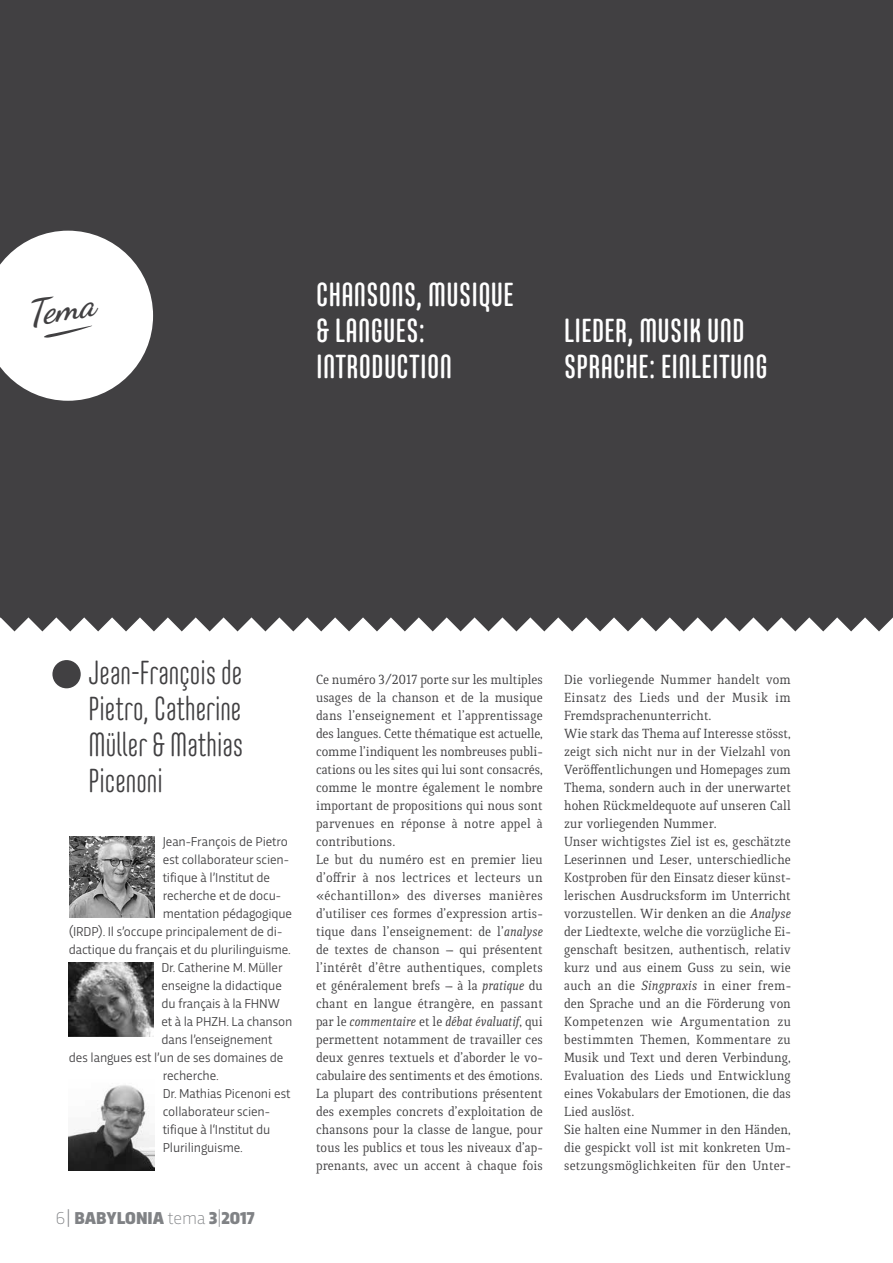
<style>
.page{position:relative;width:893px;height:1263px;background:#fff}
.page>*{position:absolute;margin:0;border:0;box-sizing:border-box;transform-origin:0 0}
.t1{font:italic 700 35.4px "Dancing Script";color:#414042}
.t2{font:500 33px/36px "Core Mellow 59 Cp";letter-spacing:.01em;color:#fff}
.t3{font:300 33px/36px "Core Mellow 39 Cp";color:#414042;text-align:justify}
.t4{font:900 18px "Trasandina";color:#808285}
.t5{font:14.25px/18px "Quiroga Serif Pro";color:#414042}
.t6{font:13.5px "Trasandina";letter-spacing:-.01em;color:#414042}
.s1{font-weight:200}
.s2{font-weight:300}
.s3{font-style:italic}
</style>
<div class="page">
<div style="left:0;top:0;width:893px;height:631px;background:#414042"></div>
<svg style="left:0;top:231px;width:153px;height:170px"></svg>
<div style="left:52px;top:660px;width:29px;height:28px;background:#414042;border-radius:50%"></div>
<img style="left:68px;top:962px;width:85px;height:74px">
<img style="left:68px;top:1085px;width:86px;height:85px">
<img style="left:69px;top:836px;width:85px;height:81px">
<h1 class="t1" style="left:23px;top:293px;width:70px;rotate:-10deg">Tema</h1>
<h2 class="t2" style="left:316px;top:275px;width:199px">CHANSONS, MUSIQUE &amp; LANGUES:<br>INTRODUCTION</h2>
<h2 class="t2" style="left:564px;top:311px;width:205px">LIEDER, MUSIK UND<br>SPRACHE: EINLEITUNG</h2>
<h2 class="t3" style="left:89px;top:654px;width:156px">Jean-François de Pietro, Catherine Müller &amp; Mathias Picenoni</h2>
<p class="t6" style="left:163px;top:832px;width:127px">Jean-François de Pietro</p>
<p class="t6" style="left:163px;top:850px;width:128px">est collaborateur scien-</p>
<p class="t6" style="left:163px;top:868px;width:109px">tifique à l’Institut de</p>
<p class="t6" style="left:163px;top:886px;width:120px">recherche et de docu-</p>
<p class="t6" style="left:163px;top:904px;width:131px">mentation pédagogique</p>
<p class="t6" style="left:69px;top:922px;width:215px">(IRDP). Il s’occupe principalement de di-</p>
<p class="t6" style="left:69px;top:940px;width:224px">dactique du français et du plurilinguisme.</p>
<p class="t6" style="left:161px;top:958px;width:123px">Dr. Catherine M. Müller</p>
<p class="t6" style="left:161px;top:976px;width:122px">enseigne la didactique</p>
<p class="t6" style="left:161px;top:994px;width:120px">du français à la FHNW</p>
<p class="t6" style="left:161px;top:1012px;width:132px">et à la PHZH. La chanson</p>
<p class="t6" style="left:161px;top:1030px;width:112px">dans l’enseignement</p>
<p class="t6" style="left:69px;top:1048px;width:216px">des langues est l’un de ses domaines de</p>
<p class="t6" style="left:163px;top:1066px;width:58px">recherche.</p>
<p class="t6" style="left:163px;top:1084px;width:129px">Dr. Mathias Picenoni est</p>
<p class="t6" style="left:163px;top:1102px;width:109px">collaborateur scien-</p>
<p class="t6" style="left:163px;top:1120px;width:109px">tifique à l‘Institut du</p>
<p class="t6" style="left:163px;top:1138px;width:82px">Plurilinguisme.</p>
<p class="t4" style="left:56px;top:1205px;width:201px"><span class="s1">6</span><span class="s2">|</span> BABYLONIA <span class="s1">tema</span> 3<span class="s1">|</span>2017</p>
<p class="t5" style="left:316px;top:671px;width:228px">Ce numéro 3/2017 porte sur les multiples usages de la chanson et de la musique dans l’enseignement et l’apprentissage des langues. Cette thématique est actuelle, comme l’indiquent les nombreuses publi&shy;cations ou les sites qui lui sont consacrés, comme le montre également le nombre important de propositions qui nous sont parvenues en réponse à notre appel à contributions.<br>Le but du numéro est en premier lieu d’offrir à nos lectrices et lecteurs un «échantillon» des diverses manières d’utiliser ces formes d’expression artis&shy;tique dans l’enseignement: de l’<span class="s3">analyse </span>de textes de chanson – qui présentent l’intérêt d’être authentiques, complets et généralement brefs – à la <span class="s3">pratique</span> du chant en langue étrangère, en passant par le <span class="s3">commentaire</span> et le <span class="s3">débat évaluatif</span>, qui permettent notamment de travailler ces deux genres textuels et d’aborder le vo&shy;cabulaire des sentiments et des émotions.<br>La plupart des contributions présentent des exemples concrets d’exploitation de chansons pour la classe de langue, pour tous les publics et tous les niveaux d’ap&shy;prenants, avec un accent à chaque fois</p>
<p class="t5" style="left:564px;top:671px;width:228px">Die vorliegende Nummer handelt vom Einsatz des Lieds und der Musik im Fremdsprachenunterricht.<br>Wie stark das Thema auf Interesse stösst, zeigt sich nicht nur in der Vielzahl von Veröffentlichungen und Homepages zum Thema, sondern auch in der unerwartet hohen Rückmeldequote auf unseren Call zur vorliegenden Nummer.<br>Unser wichtigstes Ziel ist es, geschätzte Leserinnen und Leser, unterschiedliche Kostproben für den Einsatz dieser künst&shy;lerischen Ausdrucksform im Unterricht vorzustellen. Wir denken an die <span class="s3">Analyse </span>der Liedtexte, welche die vorzügliche Ei&shy;genschaft besitzen, authentisch, relativ kurz und aus einem Guss zu sein, wie auch an die <span class="s3">Singpraxis</span> in einer frem&shy;den Sprache und an die Förderung von Kompetenzen wie Argumentation zu bestimmten Themen, Kommentare zu Musik und Text und deren Verbindung, Evaluation des Lieds und Entwicklung eines Vokabulars der Emotionen, die das Lied auslöst.<br>Sie halten eine Nummer in den Händen, die gespickt voll ist mit konkreten Um&shy;setzungsmöglichkeiten für den Unter-</p>
</div>
